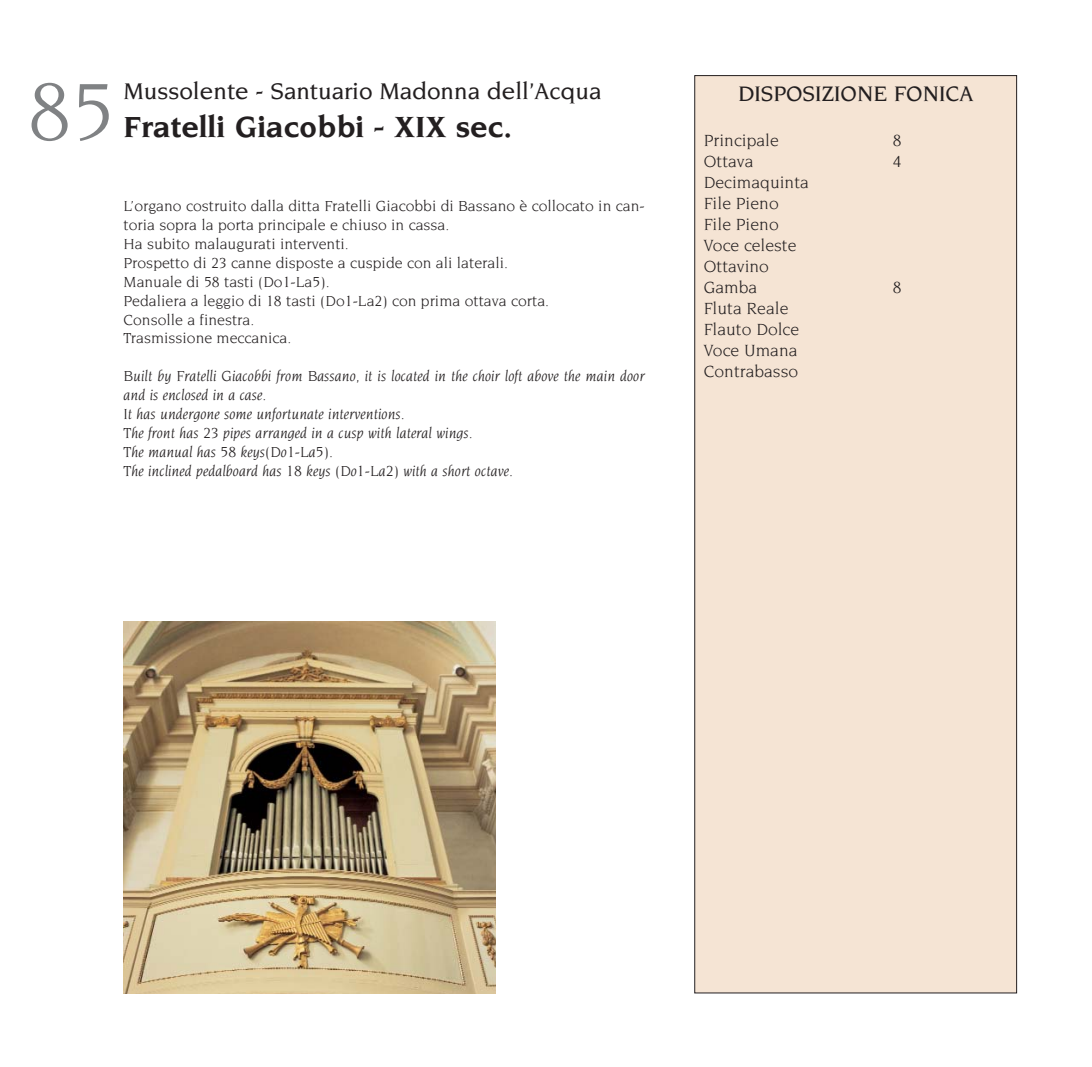
<style>
.page{position:relative;width:1092px;height:1067px;background:#fff}
.page>*{position:absolute;margin:0;border:0;box-sizing:border-box;transform-origin:0 0}
.t1{font:87.5px "Novarese";color:#808284}
.t2{font:700 31.5px "Novarese";color:#231f20}
.t3{font:500 24.5px "Novarese";color:#231f20}
.t4{font:500 22.75px "Novarese";color:#231f20}
.t5{font:17.5px/21px "Novarese";color:#231f20}
.t6{font:15.75px/18.9px "Novarese";color:#231f20}
.t7{font:italic 15.75px/18.9px "Novarese";color:#231f20}
</style>
<div class="page">
<div style="left:694px;top:76px;width:322px;height:917px;background:#f5e4d4"></div>
<img style="left:123px;top:621px;width:373px;height:372px">
<h3 class="t3" style="left:123px;top:81px;width:479px">Mussolente - Santuario Madonna dell’Acqua</h3>
<h2 class="t2" style="left:123px;top:113px;width:390px">Fratelli Giacobbi - XIX sec.</h2>
<h1 class="t1" style="left:28px;top:74px;width:89px">85</h1>
<h3 class="t4" style="left:738px;top:85px;width:237px">DISPOSIZIONE FONICA</h3>
<p class="t5" style="left:703px;top:131px;width:76px">Principale</p>
<p class="t5" style="left:892px;top:131px;width:10px">8</p>
<p class="t5" style="left:703px;top:152px;width:51px">Ottava</p>
<p class="t5" style="left:892px;top:152px;width:10px">4</p>
<p class="t5" style="left:703px;top:173px;width:107px">Decimaquinta<br>File Pieno<br>File Pieno<br>Voce celeste<br>Ottavino<br>Gamba</p>
<p class="t6" style="left:123px;top:197px;width:522px">L’organo costruito dalla ditta Fratelli Giacobbi di Bassano è collocato in can&shy;toria sopra la porta principale e chiuso in cassa.<br>Ha subito malaugurati interventi.<br>Prospetto di 23 canne disposte a cuspide con ali laterali.<br>Manuale di 58 tasti (Do1-La5).<br>Pedaliera a leggio di 18 tasti (Do1-La2) con prima ottava corta.<br>Consolle a finestra.<br>Trasmissione meccanica.</p>
<p class="t7" style="left:123px;top:367px;width:522px">Built by Fratelli Giacobbi from Bassano, it is located in the choir loft above the main door and is enclosed in a case.<br>It has undergone some unfortunate interventions.<br>The front has 23 pipes arranged in a cusp with lateral wings.<br>The manual has 58 keys(Do1-La5).<br>The inclined pedalboard has 18 keys (Do1-La2) with a short octave.</p>
<p class="t5" style="left:892px;top:278px;width:10px">8</p>
<p class="t5" style="left:703px;top:299px;width:97px">Fluta Reale<br>Flauto Dolce<br>Voce Umana<br>Contrabasso</p>
</div>
